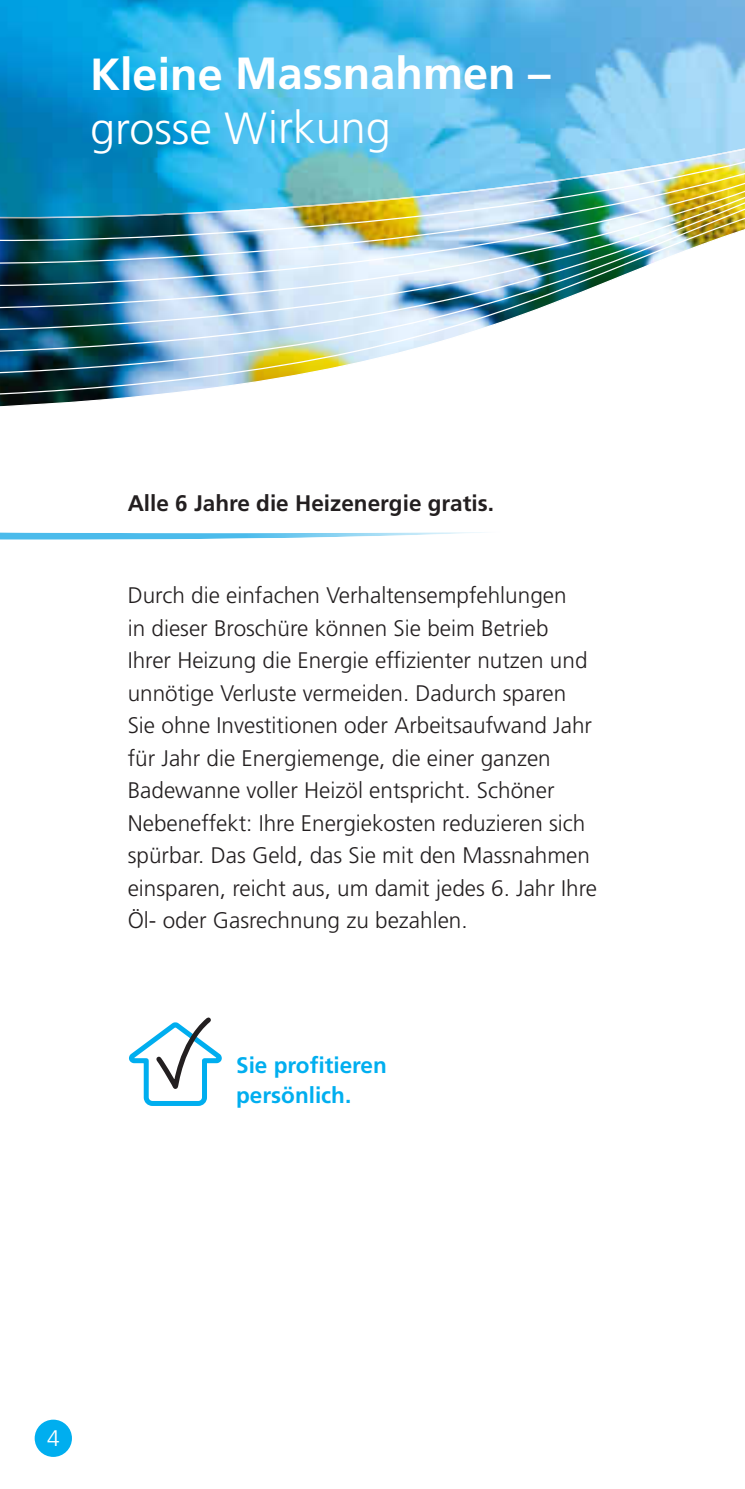
<style>
.page{position:relative;width:745px;height:1489px;background:#fff}
.page>*{position:absolute;margin:0;border:0;box-sizing:border-box;transform-origin:0 0}
.t1{font:700 45px "Frutiger LT Std";color:#fff}
.t2{font:300 45px "Frutiger LT Std";color:#fff}
.t3{font:300 22.5px/32.5px "Frutiger LT Std";color:#231f20}
.t4{font:700 22.5px "Frutiger LT Std";color:#231f20}
.t5{font:700 22.5px/30px "Frutiger LT Std";color:#00aeef}
.t6{font:300 22.5px "Frutiger LT Std";color:#fff}
</style>
<div class="page">
<svg style="left:0;top:379px;width:270px;height:21px"></svg>
<img style="left:0;top:359px;width:370px;height:20px">
<img style="left:0;top:338px;width:449px;height:21px">
<svg style="left:0;top:318px;width:511px;height:20px;background:#9fbccf"></svg>
<img style="left:0;top:297px;width:567px;height:21px">
<img style="left:0;top:277px;width:618px;height:20px">
<img style="left:0;top:218px;width:744px;height:59px">
<img style="left:0;top:0;width:415px;height:144px">
<img style="left:415px;top:0;width:329px;height:144px">
<img style="left:0;top:144px;width:744px;height:74px">
<div style="left:33px;top:1418px;width:40px;height:39px;background:#00aeef;border-radius:50%"></div>
<div style="left:32px;top:1416px;width:42px;height:43px;border:2px solid #fff;border-radius:50%"></div>
<svg style="left:129px;top:1017px;width:93px;height:89px"></svg>
<svg style="left:0;top:532px;width:484px;height:8px"></svg>
<h1 class="t1" style="left:90px;top:47px;width:462px">Kleine Massnahmen –</h1>
<h1 class="t2" style="left:90px;top:102px;width:302px">grosse Wirkung</h1>
<p class="t4" style="left:128px;top:490px;width:367px">Alle 6 Jahre die Heizenergie gratis.</p>
<p class="t3" style="left:128px;top:579px;width:470px">Durch die einfachen Verhaltensempfehlungen<br>in dieser Broschüre können Sie beim Betrieb Ihrer Heizung die Energie effizienter nutzen und unnötige Verluste vermeiden. Dadurch sparen Sie ohne Investitionen oder Arbeitsaufwand Jahr für Jahr die Energiemenge, die einer ganzen Badewanne voller Heizöl entspricht. Schöner Nebeneffekt: Ihre Energiekosten reduzieren sich spürbar. Das Geld, das Sie mit den Massnahmen einsparen, reicht aus, um damit jedes 6. Jahr Ihre Öl- oder Gasrechnung zu bezahlen.</p>
<p class="t5" style="left:236px;top:1050px;width:152px">Sie profitieren persönlich.</p>
<p class="t6" style="left:47px;top:1424px;width:14px">4</p>
</div>
